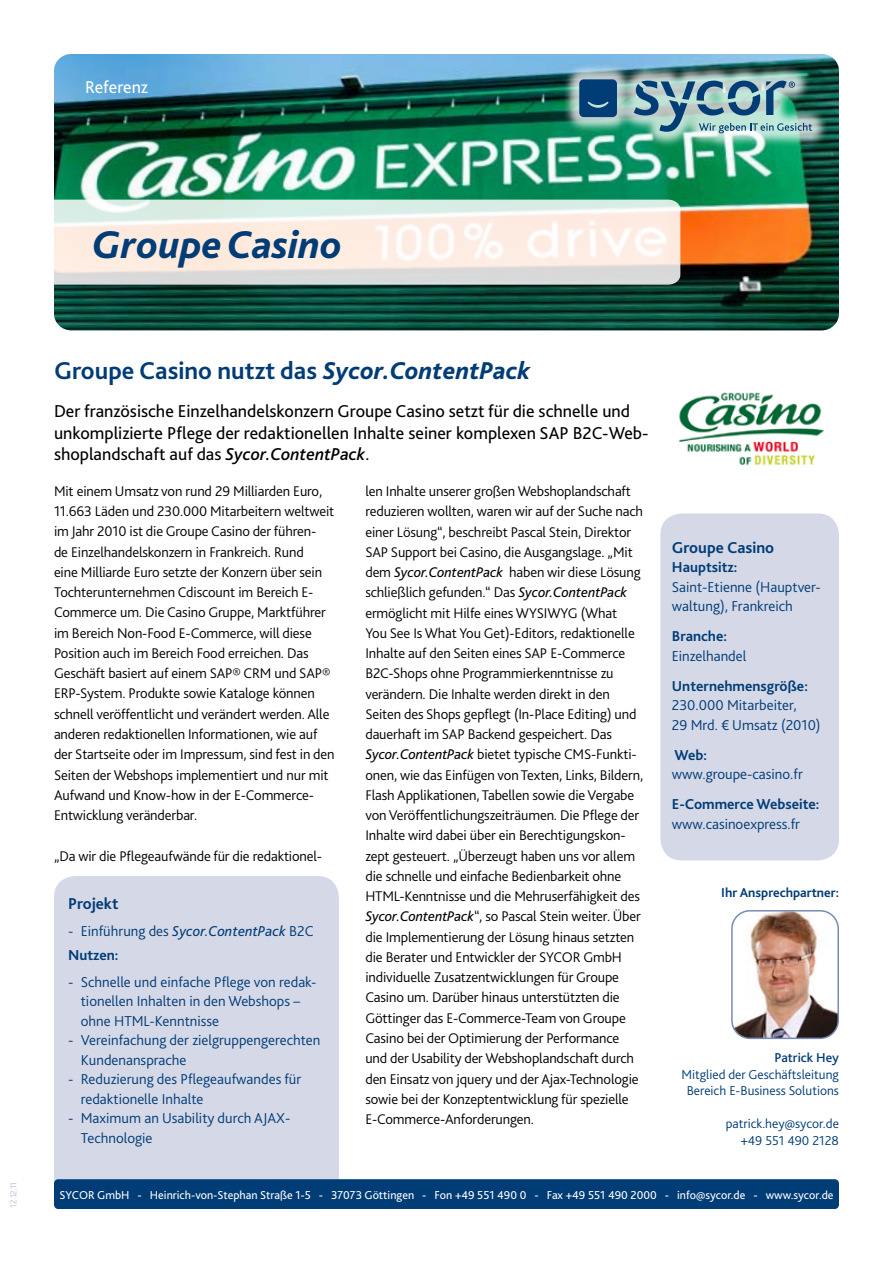
<style>
.page{position:relative;width:893px;height:1263px;background:#fff}
.page>*{position:absolute;margin:0;border:0;box-sizing:border-box;transform-origin:0 0}
.t1{font:italic 800 40.5px "Bliss 2";color:#003c76}
.t2{font:700 25.5px "Bliss 2";color:#003c76}
.t3{font:18px/21.6px "Bliss 2";color:#000}
.t4{font:18px "Bliss 2";color:#fff}
.t5{font:700 16.5px "Bliss 2";color:#003c76}
.t6{font:300 15px/19.5px "Bliss 2";color:#003c76}
.t7{font:700 15px "Bliss 2";color:#003c76}
.t8{font:300 14.7px/20.2px "Bliss 2";letter-spacing:-.01em;color:#000}
.t9{font:300 13.5px/16.5px "Bliss 2";color:#003c76;text-align:center}
.t10{font:700 13.5px "Bliss 2";color:#003c76}
.t11{font:500 13.5px "Bliss 2";color:#003c76}
.t12{font:12px "Bliss 2";color:#fff}
.t13{font:300 9px "Bliss 2";color:#bac1d8}
.s1{font-weight:800;font-style:italic}
.s2{font-weight:500;font-style:italic}
.s3{font-weight:400;font-style:italic}
.s4{font-weight:700}
</style>
<div class="page">
<div style="left:660px;top:513px;width:179px;height:347px;background:#d5d8e7;border-radius:21px"></div>
<div style="left:54px;top:876px;width:285px;height:333px;background:#d5d8e7;border-radius:21px"></div>
<img style="left:54px;top:54px;width:785px;height:276px">
<svg style="left:54px;top:200px;width:626px;height:85px;background:#efe9e2"></svg>
<img style="left:679px;top:392px;width:145px;height:73px">
<div style="left:561px;top:62px;width:331px;height:151px;background:#fff;opacity:.75"></div>
<svg style="left:579px;top:79px;width:38px;height:38px"></svg>
<img style="left:634px;top:81px;width:178px;height:52px">
<div style="left:54px;top:1179px;width:785px;height:30px;background:#003c76;border-radius:4px"></div>
<img style="left:734px;top:913px;width:104px;height:125px">
<div style="left:731px;top:910px;width:108px;height:129px;border:2px solid #788bb3;border-radius:18px"></div>
<p class="t4" style="left:85px;top:76px;width:64px">Referenz</p>
<p class="t13" style="left:8px;top:1208px;width:27px;rotate:-90deg">12.12.11</p>
<h1 class="t1" style="left:92px;top:219px;width:252px">Groupe Casino</h1>
<h2 class="t2" style="left:54px;top:355px;width:478px">Groupe Casino nutzt das <span class="s1">Sycor.ContentPack</span></h2>
<p class="t3" style="left:54px;top:400px;width:596px">Der französische Einzelhandelskonzern Groupe Casino setzt für die schnelle und unkomplizierte Pflege der redaktionellen Inhalte seiner komplexen SAP B2C-Web&shy;shoplandschaft auf das <span class="s2">Sycor.ContentPack</span>.</p>
<p class="t8" style="left:54px;top:480px;width:282px">Mit einem Umsatz von rund 29 Milliarden Euro, 11.663 Läden und 230.000 Mitarbeitern weltweit im Jahr 2010 ist die Groupe Casino der führen-<br>de Einzelhandelskonzern in Frankreich. Rund<br>eine Milliarde Euro setzte der Konzern über sein Tochterunternehmen Cdiscount im Bereich E-Commerce um. Die Casino Gruppe, Marktführer im Bereich Non-Food E-Commerce, will diese Position auch im Bereich Food erreichen. Das Geschäft basiert auf einem SAP® CRM und SAP® ERP-System. Produkte sowie Kataloge können schnell veröffentlicht und verändert werden. Alle anderen redaktionellen Informationen, wie auf der Startseite oder im Impressum, sind fest in den Seiten der Webshops implementiert und nur mit Aufwand und Know-how in der E-Commerce-Entwicklung veränderbar.</p>
<p class="t8" style="left:54px;top:845px;width:270px">„Da wir die Pflegeaufwände für die redaktionel-</p>
<p class="t8" style="left:365px;top:481px;width:279px">len Inhalte unserer großen Webshoplandschaft reduzieren wollten, waren wir auf der Suche nach einer Lösung“, beschreibt Pascal Stein, Direktor SAP Support bei Casino, die Ausgangslage. „Mit dem <span class="s3">Sycor.ContentPack</span> haben wir diese Lösung schließlich gefunden.“ Das <span class="s3">Sycor.ContentPack </span>ermöglicht mit Hilfe eines WYSIWYG (What<br>You See Is What You Get)-Editors, redaktionelle Inhalte auf den Seiten eines SAP E-Commerce B2C-Shops ohne Programmierkenntnisse zu verändern. Die Inhalte werden direkt in den Seiten des Shops gepflegt (In-Place Editing) und dauerhaft im SAP Backend gespeichert. Das <span class="s3">Sycor.ContentPack</span> bietet typische CMS-Funkti&shy;onen, wie das Einfügen von Texten, Links, Bildern, Flash Applikationen, Tabellen sowie die Vergabe von Veröffentlichungszeiträumen. Die Pflege der Inhalte wird dabei über ein Berechtigungskon&shy;zept gesteuert. „Überzeugt haben uns vor allem die schnelle und einfache Bedienbarkeit ohne HTML-Kenntnisse und die Mehruserfähigkeit des <span class="s3">Sycor.ContentPack</span>“, so Pascal Stein weiter. Über die Implementierung der Lösung hinaus setzten die Berater und Entwickler der SYCOR GmbH individuelle Zusatzentwicklungen für Groupe Casino um. Darüber hinaus unterstützten die Göttinger das E-Commerce-Team von Groupe Casino bei der Optimierung der Performance und der Usability der Webshoplandschaft durch den Einsatz von jquery und der Ajax-Technologie sowie bei der Konzeptentwicklung für spezielle E-Commerce-Anforderungen.</p>
<p class="t5" style="left:68px;top:893px;width:52px">Projekt</p>
<p class="t6" style="left:68px;top:918px;width:247px;line-height:24px">- Einführung des <span class="s3">Sycor.ContentPack</span> B2C<br><span class="s4">Nutzen:</span></p>
<p class="t6" style="left:81px;top:971px;width:237px;text-indent:-13px">- Schnelle und einfache Pflege von redak&shy;tionellen Inhalten in den Webshops – ohne HTML-Kenntnisse</p>
<p class="t6" style="left:81px;top:1030px;width:241px;text-indent:-13px">- Vereinfachung der zielgruppengerechten<br>Kundenansprache</p>
<p class="t6" style="left:81px;top:1069px;width:222px;text-indent:-13px">- Reduzierung des Pflegeaufwandes für redaktionelle Inhalte</p>
<p class="t6" style="left:81px;top:1108px;width:211px;text-indent:-13px">- Maximum an Usability durch AJAX-<br>Technologie</p>
<p class="t5" style="left:672px;top:537px;width:104px">Groupe Casino</p>
<p class="t7" style="left:672px;top:558px;width:67px">Hauptsitz:</p>
<p class="t6" style="left:672px;top:576px;width:151px">Saint-Etienne (Hauptver&shy;waltung), Frankreich</p>
<p class="t7" style="left:672px;top:627px;width:57px">Branche:</p>
<p class="t6" style="left:672px;top:645px;width:76px">Einzelhandel</p>
<p class="t7" style="left:672px;top:676px;width:138px">Unternehmensgröße:</p>
<p class="t6" style="left:672px;top:695px;width:150px">230.000 Mitarbeiter,<br>29 Mrd. € Umsatz (2010)</p>
<p class="t7" style="left:674px;top:745px;width:34px">Web:</p>
<p class="t6" style="left:672px;top:764px;width:132px">www.groupe-casino.fr</p>
<p class="t7" style="left:672px;top:795px;width:149px">E-Commerce Webseite:</p>
<p class="t6" style="left:672px;top:813px;width:130px">www.casinoexpress.fr</p>
<p class="t10" style="left:721px;top:884px;width:119px">Ihr Ansprechpartner:</p>
<p class="t11" style="left:774px;top:1049px;width:66px">Patrick Hey</p>
<p class="t9" style="left:681px;top:1066px;width:159px">Mitglied der Geschäftsleitung<br>Bereich E-Business Solutions</p>
<p class="t9" style="left:726px;top:1115px;width:115px;text-align:right">patrick.hey@sycor.de +49 551 490 2128</p>
<p class="t12" style="left:59px;top:1187px;width:776px">SYCOR GmbH - Heinrich-von-Stephan Straße 1-5 - 37073 Göttingen - Fon +49 551 490 0 - Fax +49 551 490 2000 - info@sycor.de - www.sycor.de</p>
</div>
